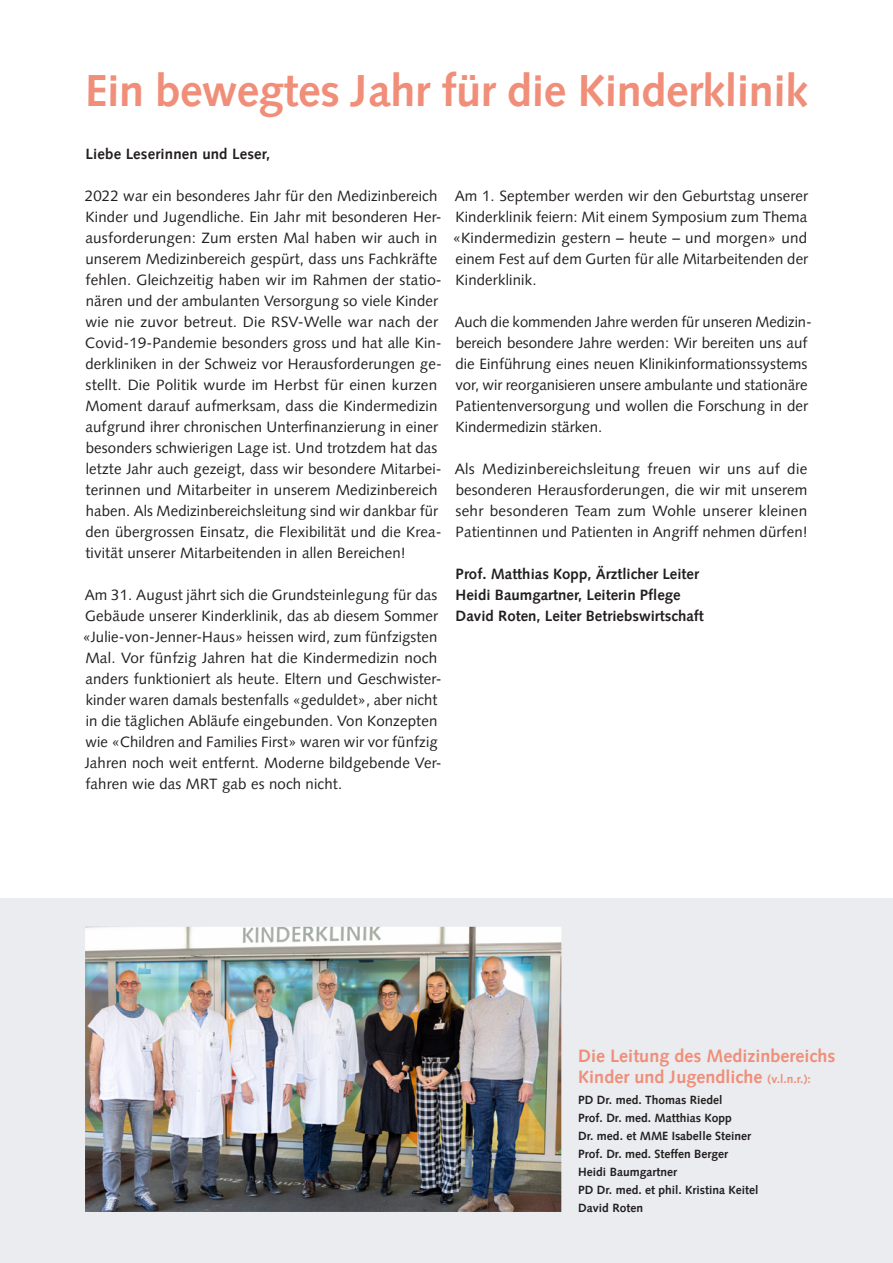
<style>
.page{position:relative;width:893px;height:1263px;background:#fff}
.page>*{position:absolute;margin:0;border:0;box-sizing:border-box;transform-origin:0 0}
.t1{font:700 45px "Syntax LT Pro";letter-spacing:-.01em;color:#f08e79}
.t2{font:700 18px/21px "Syntax LT Pro";color:#f08e79}
.t3{font:15px/21px "Syntax LT Pro";letter-spacing:.01em;color:#231f20}
.t4{font:700 15px/21px "Syntax LT Pro";color:#231f20}
.t5{font:700 12px/18px "Syntax LT Pro";color:#231f20}
.s1{font-size:12px}
</style>
<div class="page">
<div style="left:0;top:898px;width:893px;height:365px;background:#eaecef"></div>
<img style="left:85px;top:927px;width:476px;height:285px">
<h1 class="t1" style="left:85px;top:64px;width:724px">Ein bewegtes Jahr für die Kinderklinik</h1>
<p class="t4" style="left:86px;top:143px;width:186px">Liebe Leserinnen und Leser,</p>
<p class="t3" style="left:85px;top:185px;width:358px">2022 war ein besonderes Jahr für den Medizinbereich Kinder und Jugendliche. Ein Jahr mit besonderen Her&shy;ausforderungen: Zum ersten Mal haben wir auch in unserem Medizinbereich gespürt, dass uns Fachkräfte fehlen. Gleichzeitig haben wir im Rahmen der statio&shy;nären und der ambulanten Versorgung so viele Kinder wie nie zuvor betreut. Die RSV-Welle war nach der Covid-19-Pandemie besonders gross und hat alle Kin&shy;derkliniken in der Schweiz vor Herausforderungen ge&shy;stellt. Die Politik wurde im Herbst für einen kurzen Moment darauf aufmerksam, dass die Kindermedizin aufgrund ihrer chronischen Unterfinanzierung in einer besonders schwierigen Lage ist. Und trotzdem hat das letzte Jahr auch gezeigt, dass wir besondere Mitarbei&shy;terinnen und Mitarbeiter in unserem Medizinbereich haben. Als Medizinbereichsleitung sind wir dankbar für den übergrossen Einsatz, die Flexibilität und die Krea&shy;tivität unserer Mitarbeitenden in allen Bereichen!</p>
<p class="t3" style="left:82px;top:584px;width:361px">Am 31. August jährt sich die Grundsteinlegung für das Gebäude unserer Kinderklinik, das ab diesem Sommer «Julie-von-Jenner-Haus» heissen wird, zum fünfzigsten Mal. Vor fünfzig Jahren hat die Kindermedizin noch anders funktioniert als heute. Eltern und Geschwister&shy;kinder waren damals bestenfalls «geduldet», aber nicht in die täglichen Abläufe eingebunden. Von Konzepten wie «Children and Families First» waren wir vor fünfzig Jahren noch weit entfernt. Moderne bildgebende Ver&shy;fahren wie das MRT gab es noch nicht.</p>
<p class="t3" style="left:452px;top:185px;width:357px;text-align:justify">Am 1. September werden wir den Geburtstag unserer Kinderklinik feiern: Mit einem Symposium zum Thema «Kindermedizin gestern – heute – und morgen» und einem Fest auf dem Gurten für alle Mitarbeitenden der Kinderklinik.</p>
<p class="t3" style="left:455px;top:311px;width:356px">Auch die kommenden Jahre werden für unseren Medizin&shy;bereich besondere Jahre werden: Wir bereiten uns auf die Einführung eines neuen Klinikinformationssystems vor, wir reorganisieren unsere ambulante und stationäre Patientenversorgung und wollen die Forschung in der Kindermedizin stärken.</p>
<p class="t3" style="left:455px;top:458px;width:355px;text-align:justify">Als Medizinbereichsleitung freuen wir uns auf die besonderen Herausforderungen, die wir mit unserem sehr besonderen Team zum Wohle unserer kleinen Patientinnen und Patienten in Angriff nehmen dürfen!</p>
<p class="t4" style="left:456px;top:563px;width:250px">Prof. Matthias Kopp, Ärztlicher Leiter<br>Heidi Baumgartner, Leiterin Pflege<br>David Roten, Leiter Betriebswirtschaft</p>
<p class="t2" style="left:578px;top:1045px;width:259px">Die Leitung des Medizinbereichs<br>Kinder und Jugendliche <span class="s1">(v.l.n.r.):</span></p>
<p class="t5" style="left:578px;top:1091px;width:182px">PD Dr. med. Thomas Riedel<br>Prof. Dr. med. Matthias Kopp<br>Dr. med. et MME Isabelle Steiner<br>Prof. Dr. med. Steffen Berger<br>Heidi Baumgartner<br>PD Dr. med. et phil. Kristina Keitel<br>David Roten</p>
</div>
